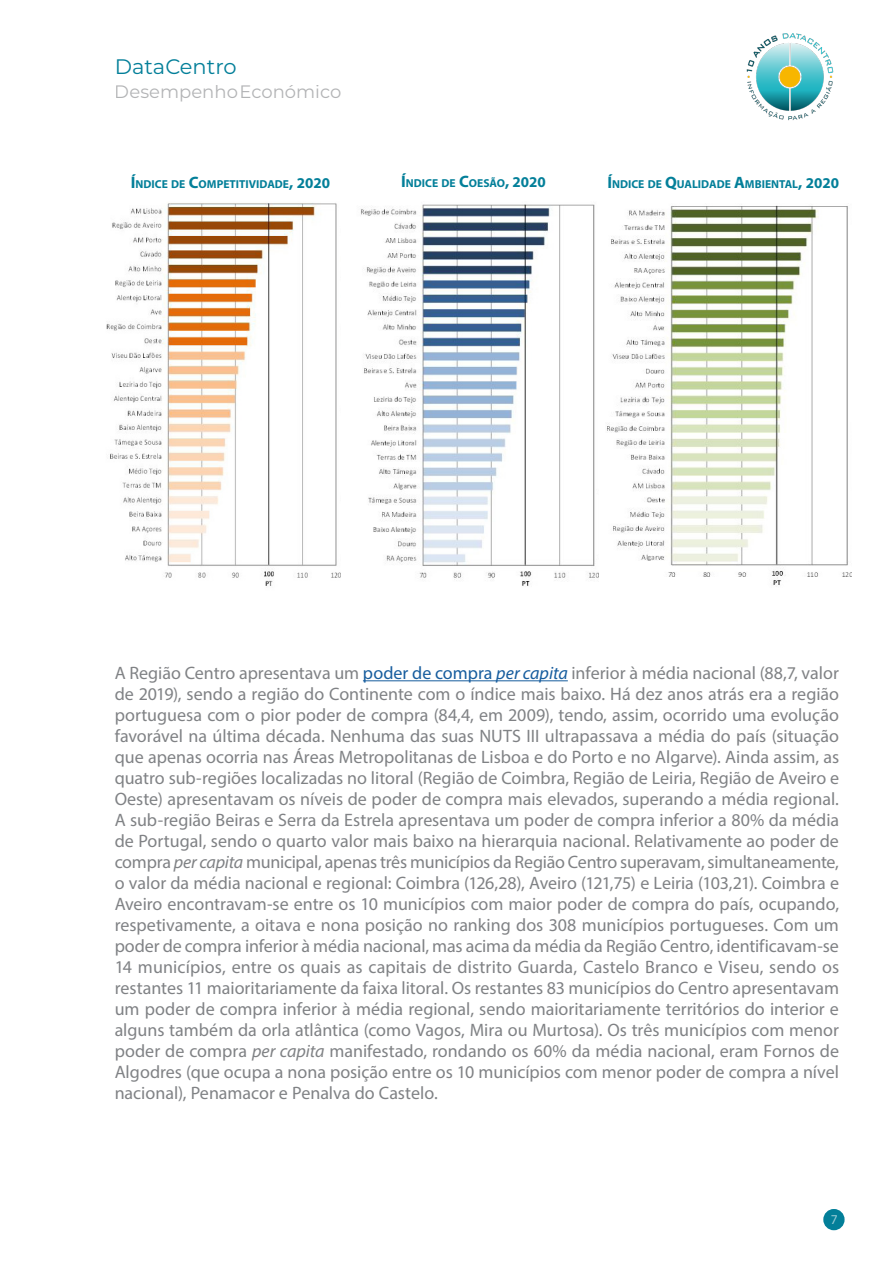
<style>
.page{position:relative;width:893px;height:1263px;background:#fff}
.page>*{position:absolute;margin:0;border:0;box-sizing:border-box;transform-origin:0 0}
.t1{font:21px "Montserrat";color:#037f99}
.A_-_texto_corrido{font:18px/21px "Myriad Pro";color:#808285;text-align:justify}
.t2{font:18px "Montserrat";color:#808285}
.t3{font:13.5px "Myriad Pro";color:#fff}
.A_-_TITULO_entrada{font:700 11.55px "Myriad Pro";color:#037f99}
.s1{font-size:16.5px}
.s2{font-size:15px}
.s3{color:#175d9e}
.s4{font-style:italic;color:#175d9e}
.s5{font-style:italic}
</style>
<div class="page">
<div style="left:827px;top:1213px;width:14px;height:13px;background:#037f99;border-radius:50%"></div>
<div style="left:823px;top:1209px;width:22px;height:21px;border:8px solid #037f99;border-radius:50%"></div>
<img style="left:746px;top:33px;width:88px;height:88px">
<img style="left:106px;top:203px;width:235px;height:383px">
<img style="left:361px;top:204px;width:237px;height:382px">
<img style="left:607px;top:205px;width:245px;height:382px">
<hr style="left:363px;top:680px;width:205px;height:1px;background:#175d9e">
<div style="left:850px;top:225px;width:17px;height:196px;background:#fff"></div>
<div style="left:596px;top:215px;width:11px;height:196px;background:#fff"></div>
<p class="t1" style="left:115px;top:52px;width:124px">DataCentro</p>
<p class="t2" style="left:115px;top:80px;width:228px">Desempenho Económico</p>
<p class="A_-_TITULO_entrada" style="left:131px;top:176px;width:201px"><span class="s1">Í</span>NDICE DE <span class="s1">C</span>OMPETITIVIDADE<span class="s1">,</span> <span class="s2">2020</span></p>
<p class="A_-_TITULO_entrada" style="left:401px;top:176px;width:146px"><span class="s1">Í</span>NDICE DE <span class="s1">C</span>OESÃO<span class="s1">,</span> <span class="s2">2020</span></p>
<p class="A_-_TITULO_entrada" style="left:607px;top:176px;width:233px"><span class="s1">Í</span>NDICE DE <span class="s1">Q</span>UALIDADE <span class="s1">A</span>MBI ENTAL<span class="s1">,</span> <span class="s2">2020</span></p>
<p class="A_-_texto_corrido" style="left:115px;top:662px;width:726px">A Região Centro apresentava um <span class="s3">poder de compra</span> <span class="s4">per capita</span> inferior à média nacional (88,7, valor de 2019), sendo a região do Continente com o índice mais baixo. Há dez anos atrás era a região portuguesa com o pior poder de compra (84,4, em 2009), tendo, assim, ocorrido uma evolução favorável na última década. Nenhuma das suas NUTS III ultrapassava a média do país (situação que apenas ocorria nas Áreas Metropolitanas de Lisboa e do Porto e no Algarve). Ainda assim, as quatro sub-regiões localizadas no litoral (Região de Coimbra, Região de Leiria, Região de Aveiro e Oeste) apresentavam os níveis de poder de compra mais elevados, superando a média regional.<br>A sub-região Beiras e Serra da Estrela apresentava um poder de compra inferior a 80% da média de Portugal, sendo o quarto valor mais baixo na hierarquia nacional. Relativamente ao poder de compra <span class="s5">per capita</span> municipal, apenas três municípios da Região Centro superavam, simultaneamente, o valor da média nacional e regional: Coimbra (126,28), Aveiro (121,75) e Leiria (103,21). Coimbra e Aveiro encontravam-se entre os 10 municípios com maior poder de compra do país, ocupando, respetivamente, a oitava e nona posição no ranking dos 308 municípios portugueses. Com um poder de compra inferior à média nacional, mas acima da média da Região Centro, identificavam-se 14 municípios, entre os quais as capitais de distrito Guarda, Castelo Branco e Viseu, sendo os restantes 11 maioritariamente da faixa litoral. Os restantes 83 municípios do Centro apresentavam um poder de compra inferior à média regional, sendo maioritariamente territórios do interior e alguns também da orla atlântica (como Vagos, Mira ou Murtosa). Os três municípios com menor poder de compra <span class="s5">per capita</span> manifestado, rondando os 60% da média nacional, eram Fornos de Algodres (que ocupa a nona posição entre os 10 municípios com menor poder de compra a nível nacional), Penamacor e Penalva do Castelo.</p>
<p class="t3" style="left:830px;top:1211px;width:8px">7</p>
</div>
